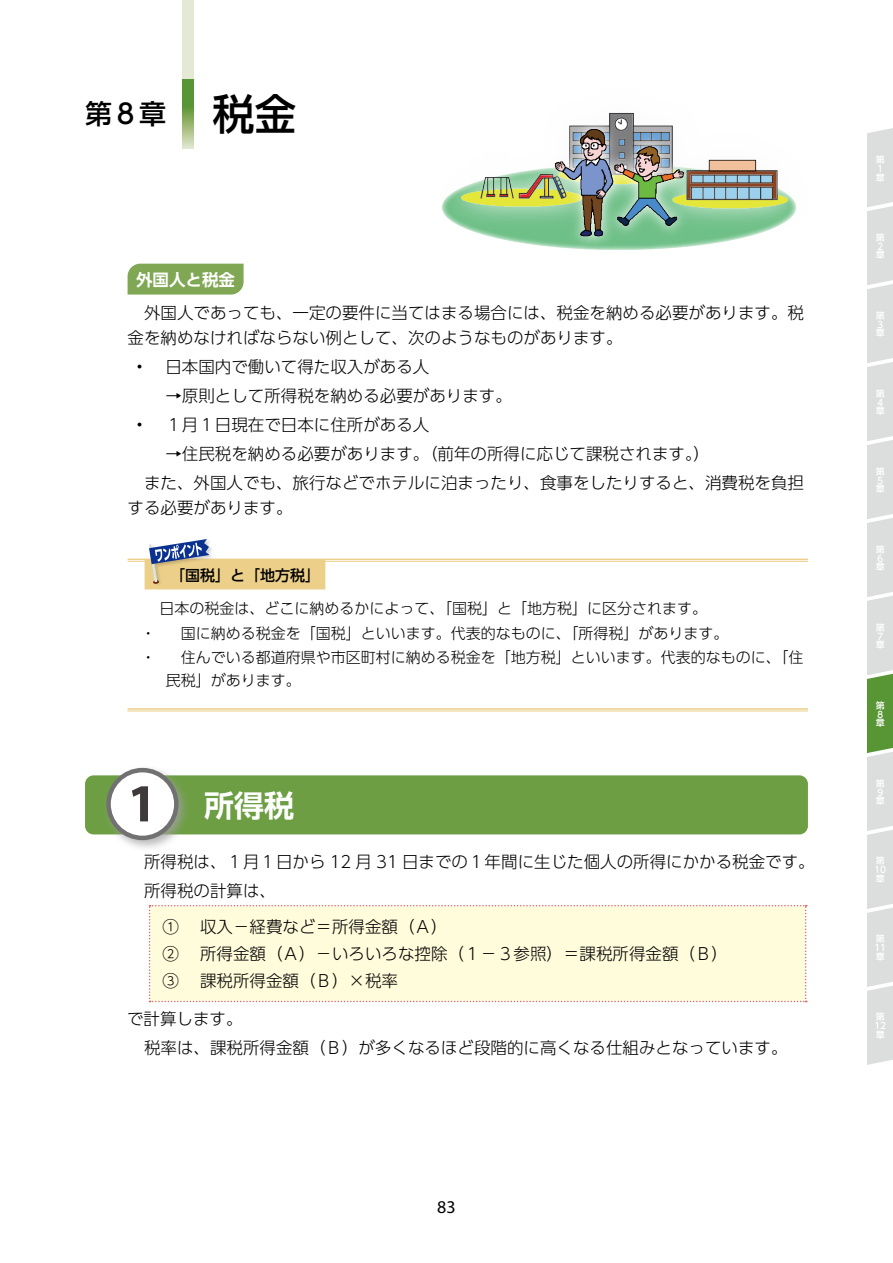
<style>
.page{position:relative;width:893px;height:1263px;background:#fff}
.page>*{position:absolute;margin:0;border:0;box-sizing:border-box;transform-origin:0 0}
.t1{font:700 54px "Myriad Pro";color:#3e3a39}
.t2{font:500 42px "UD Shin Go Pro";color:#000}
.t3{font:700 30px "UD Shin Go Pro De";color:#fff}
.t4{font:500 27px "UD Shin Go Pro";color:#000}
.t5{font:18px "Myriad Pro";color:#000}
.t6{font:300 16.5px/29px "UD Shin Go Pro";color:#000}
.t7{font:700 16.5px "UD Shin Go Pro De";color:#fff}
.t8{font:300 15px/24.6px "UD Shin Go Pro";color:#000}
.t9{font:500 15px "UD Shin Go Pro";color:#000}
.t10{font:500 9px/8.7px "UD Shin Go NT Pr 6 N";color:#fff}
</style>
<div class="page">
<div style="left:183px;top:0;width:11px;height:128px;background:#e3e9d5"></div>
<svg style="left:183px;top:79px;width:11px;height:70px"></svg>
<svg style="left:867px;top:128px;width:26px;height:937px;background:#d3d8d1"></svg>
<div style="left:128px;top:264px;width:116px;height:31px;background:#80a754"></div>
<hr style="left:128px;top:559px;width:680px;height:1px;background:#ecd08a">
<hr style="left:128px;top:561px;width:680px;height:1px;background:#ecd08a">
<div style="left:145px;top:559px;width:180px;height:30px;background:#ecd08a"></div>
<hr style="left:128px;top:708px;width:680px;height:2px;background:#ecd08a">
<hr style="left:128px;top:711px;width:680px;height:1px;background:#ecd08a">
<div style="left:85px;top:775px;width:723px;height:59px;background:#6d9e43;border-radius:9px"></div>
<div style="left:149px;top:905px;width:658px;height:97px;background:#fffcdb"></div>
<img style="left:147px;top:547px;width:74px;height:38px">
<svg style="left:149px;top:539px;width:61px;height:45px"></svg>
<div style="left:103px;top:764px;width:88px;height:88px;background:#9fa0a0;opacity:.75"></div>
<div style="left:109px;top:770px;width:67px;height:68px;background:#fff;border-radius:50%"></div>
<div style="left:106px;top:768px;width:73px;height:72px;border:4px solid #727171;border-radius:50%"></div>
<img style="left:442px;top:190px;width:96px;height:53px">
<img style="left:457px;top:172px;width:59px;height:41px">
<img style="left:516px;top:169px;width:22px;height:49px">
<img style="left:701px;top:196px;width:95px;height:49px">
<img style="left:701px;top:159px;width:89px;height:67px">
<img style="left:538px;top:112px;width:163px;height:138px">
<img style="left:546px;top:122px;width:151px;height:120px">
<h3 class="t4" style="left:85px;top:91px;width:82px">第８章</h3>
<h2 class="t2" style="left:213px;top:80px;width:85px">税金</h2>
<p class="t7" style="left:136px;top:266px;width:100px">外国人と税金</p>
<p class="t6" style="left:128px;top:300px;width:678px;line-height:24.8px;text-indent:16px">外国人であっても、一定の要件に当てはまる場合には、税金を納める必要があります。税金を納めなければならない例として、次のようなものがあります。</p>
<p class="t6" style="left:136px;top:352px;width:295px">• 　日本国内で働いて得た収入がある人</p>
<p class="t6" style="left:136px;top:381px;width:377px;text-indent:29px">→原則として所得税を納める必要があります。• 　１月１日現在で日本に住所がある人</p>
<p class="t6" style="left:144px;top:439px;width:661px;text-indent:21px">→住民税を納める必要があります。（前年の所得に応じて課税されます。）<br>また、外国人でも、旅行などでホテルに泊まったり、食事をしたりすると、消費税を負担</p>
<p class="t6" style="left:128px;top:492px;width:167px">する必要があります。</p>
<p class="t9" style="left:170px;top:563px;width:151px">「国税」と「地方税」</p>
<p class="t8" style="left:141px;top:596px;width:664px;text-indent:19px">日本の税金は、どこに納めるかによって、「国税」と「地方税」に区分されます。<br>・ 　国に納める税金を「国税」といいます。代表的なものに、「所得税」があります。<br>・ 　住んでいる都道府県や市区町村に納める税金を「地方税」といいます。代表的なものに、「住</p>
<p class="t8" style="left:166px;top:667px;width:136px">民税」があります。</p>
<h1 class="t1" style="left:127px;top:768px;width:31px">1</h1>
<h3 class="t3" style="left:204px;top:782px;width:91px">所得税</h3>
<p class="t6" style="left:144px;top:846px;width:672px">所得税は、１月１日から 12 月 31 日までの１年間に生じた個人の所得にかかる税金です。所得税の計算は、</p>
<p class="t6" style="left:162px;top:913px;width:576px;line-height:26.8px">① 　収入－経費など＝所得金額（Ａ）<br>② 　所得金額（Ａ）－いろいろな控除（１－３参照）＝課税所得金額（Ｂ）　<br>③ 　課税所得金額（Ｂ）×税率</p>
<p class="t6" style="left:144px;top:1004px;width:645px;text-indent:-17px">で計算します。<br>税率は、課税所得金額（Ｂ）が多くなるほど段階的に高くなる仕組みとなっています。</p>
<p class="t5" style="left:437px;top:1195px;width:20px">83</p>
<p class="t10" style="left:876px;top:155px;width:10px">第<br>１章</p>
<p class="t10" style="left:876px;top:233px;width:10px">第<br>２章</p>
<p class="t10" style="left:876px;top:311px;width:10px">第<br>３章</p>
<p class="t10" style="left:876px;top:389px;width:10px">第<br>４章</p>
<p class="t10" style="left:876px;top:467px;width:10px">第<br>５章</p>
<p class="t10" style="left:876px;top:545px;width:10px">第<br>６章</p>
<p class="t10" style="left:876px;top:623px;width:10px">第<br>７章</p>
<p class="t10" style="left:876px;top:701px;width:10px">第<br>８章</p>
<p class="t10" style="left:876px;top:779px;width:10px">第<br>９章</p>
<p class="t10" style="left:874px;top:856px;width:13px">第<br>10章</p>
<p class="t10" style="left:874px;top:934px;width:13px">第<br>11章</p>
<p class="t10" style="left:874px;top:1012px;width:13px">第<br>12章</p>
</div>
